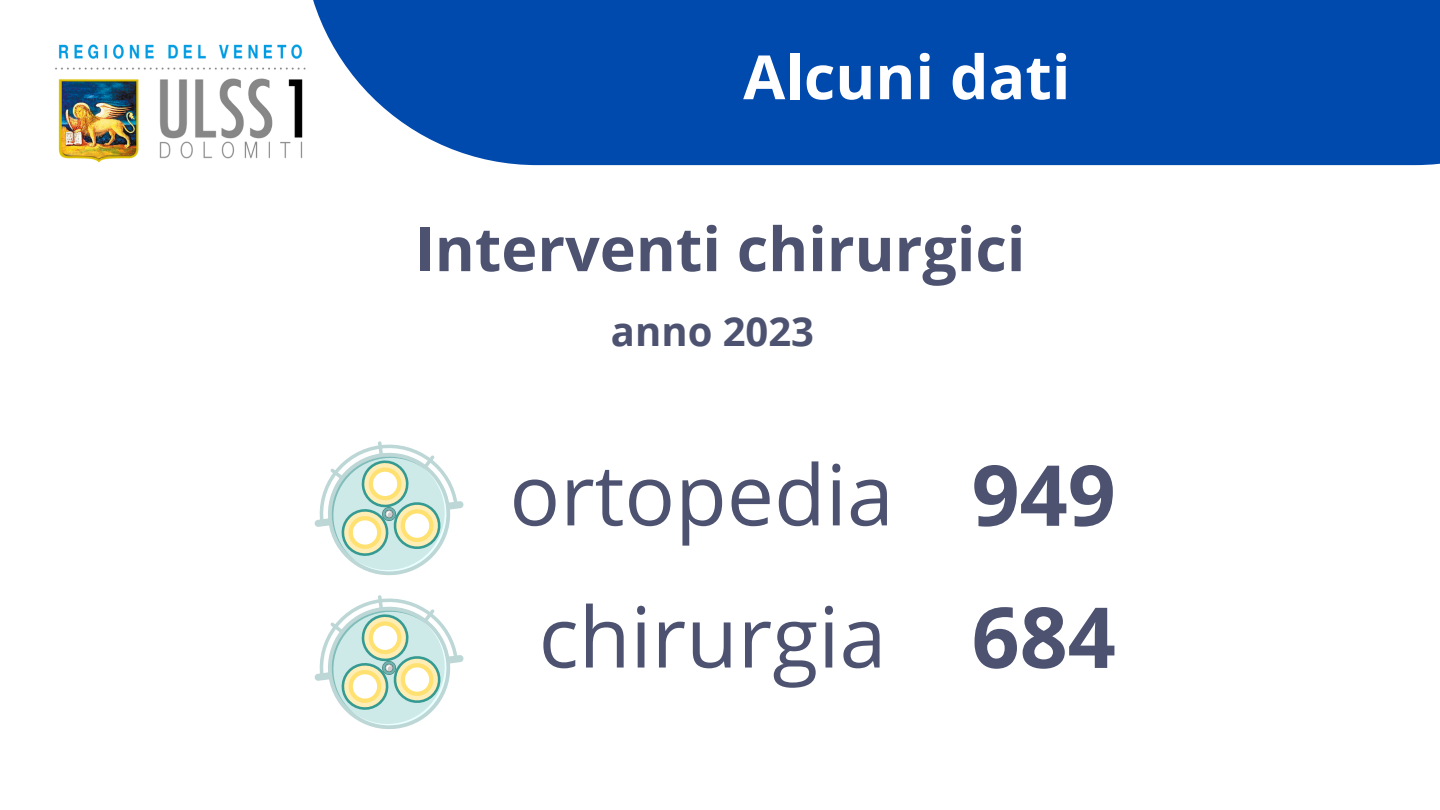
<style>
.page{position:relative;width:1440px;height:810px;background:#fff}
.page>*{position:absolute;margin:0;border:0;box-sizing:border-box;transform-origin:0 0}
.t1{font:84.2px "Open Sans";color:#4c5270}
.t2{font:700 84.2px "Open Sans";color:#4c5270}
.t3{font:700 61px "Open Sans";color:#4c5270}
.t4{font:700 61px "Open Sans";color:#fff}
.t5{font:700 40px "Open Sans";color:#4c5270}
</style>
<div class="page">
<img style="left:55px;top:44px;width:247px;height:119px">
<div style="left:302px;top:0;width:1138px;height:166px;background:#004aad"></div>
<svg style="left:314px;top:441px;width:150px;height:134px"></svg>
<svg style="left:314px;top:595px;width:150px;height:134px"></svg>
<p class="t4" style="left:743px;top:34px;width:329px">Alcuni dati</p>
<p class="t3" style="left:415px;top:206px;width:612px">Interventi chirurgici</p>
<h2 class="t5" style="left:611px;top:303px;width:205px">anno 2023</h2>
<h3 class="t1" style="left:509px;top:435px;width:386px">ortopedia</h3>
<h3 class="t2" style="left:972px;top:436px;width:146px">949</h3>
<p class="t1" style="left:539px;top:578px;width:349px">chirurgia</p>
<p class="t2" style="left:972px;top:578px;width:146px">684</p>
</div>
